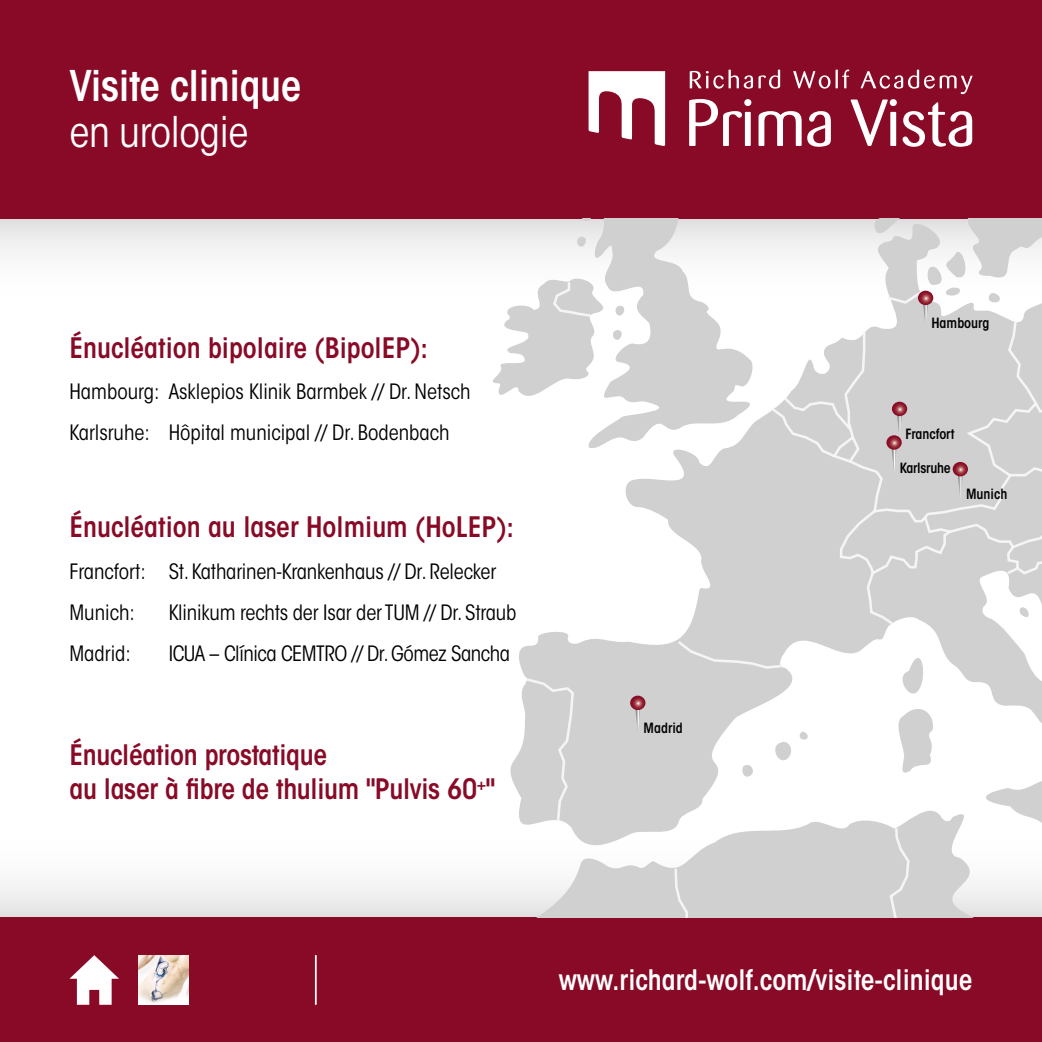
<style>
.page{position:relative;width:1042px;height:1042px;background:#fff}
.page>*{position:absolute;margin:0;border:0;box-sizing:border-box;transform-origin:0 0}
.t1{font:600 condensed 42px "ITC Avant Garde Std";letter-spacing:-.01em;color:#fff}
.t2{font:condensed 42px "ITC Avant Garde Std";letter-spacing:-.01em;color:#fff}
.t3{font:600 condensed 28px/33.6px "ITC Avant Garde Std";color:#880a26}
.t4{font:600 condensed 28px "ITC Avant Garde Std";color:#fff}
.t5{font:condensed 21px/41.1px "ITC Avant Garde Std";letter-spacing:-.01em;color:#000}
.t6{font:600 condensed 14px "ITC Avant Garde Std";color:#000}
.t7{font:600 condensed 14px "ITC Avant Garde Std";letter-spacing:-.02em;color:#000}
</style>
<div class="page">
<div style="left:0;top:218px;width:1042px;height:99px;background:linear-gradient(to bottom,#e7e7e7,#fff)"></div>
<div style="left:0;top:819px;width:1042px;height:99px;background:linear-gradient(to bottom,#fff,#e8e8e8)"></div>
<div style="left:0;top:0;width:1042px;height:218px;background:#880a26"></div>
<svg style="left:689px;top:99px;width:62px;height:47px"></svg>
<svg style="left:758px;top:111px;width:73px;height:36px"></svg>
<svg style="left:690px;top:70px;width:90px;height:19px"></svg>
<svg style="left:793px;top:71px;width:37px;height:18px"></svg>
<hr style="left:835px;top:70px;width:3px;height:18px;background:#fff">
<svg style="left:842px;top:69px;width:130px;height:78px"></svg>
<svg style="left:588px;top:71px;width:77px;height:75px"></svg>
<div style="left:0;top:918px;width:1042px;height:124px;background:#880a26"></div>
<svg style="left:424px;top:218px;width:618px;height:700px"></svg>
<svg style="left:874px;top:218px;width:99px;height:110px"></svg>
<svg style="left:918px;top:291px;width:15px;height:14px"></svg>
<svg style="left:892px;top:402px;width:15px;height:14px"></svg>
<svg style="left:635px;top:709px;width:6px;height:24px"></svg>
<svg style="left:630px;top:695px;width:15px;height:15px"></svg>
<svg style="left:957px;top:476px;width:6px;height:23px"></svg>
<svg style="left:952px;top:462px;width:16px;height:14px"></svg>
<svg style="left:69px;top:955px;width:50px;height:50px"></svg>
<img style="left:139px;top:955px;width:49px;height:50px">
<hr style="left:315px;top:955px;width:2px;height:50px;background:#fff">
<svg style="left:891px;top:409px;width:11px;height:64px"></svg>
<svg style="left:886px;top:435px;width:16px;height:15px"></svg>
<h1 class="t1" style="left:69px;top:59px;width:233px">Visite clinique</h1>
<h1 class="t2" style="left:69px;top:106px;width:181px">en urologie</h1>
<h2 class="t3" style="left:69px;top:331px;width:360px">Énucléation bipolaire (BipolEP):</h2>
<p class="t5" style="left:69px;top:371px;width:403px">Hambourg: Asklepios Klinik Barmbek // Dr. Netsch<br>Karlsruhe: Hôpital municipal // Dr. Bodenbach</p>
<h2 class="t3" style="left:69px;top:510px;width:446px">Énucléation au laser Holmium (HoLEP):</h2>
<p class="t5" style="left:69px;top:550px;width:428px">Francfort: St. Katharinen-Krankenhaus // Dr. Relecker<br>Munich:</p>
<p class="t5" style="left:169px;top:591px;width:349px">Klinikum rechts der Isar der TUM // Dr. Straub</p>
<p class="t5" style="left:69px;top:633px;width:63px">Madrid:</p>
<p class="t5" style="left:169px;top:633px;width:343px">ICUA – Clínica CEMTRO // Dr. Gómez Sancha</p>
<h2 class="t3" style="left:69px;top:738px;width:427px">Énucléation prostatique<br>au laser à fibre de thulium "Pulvis 60<sup>+</sup>"</h2>
<p class="t6" style="left:643px;top:719px;width:41px">Madrid</p>
<p class="t6" style="left:931px;top:314px;width:59px">Hambourg</p>
<p class="t6" style="left:905px;top:425px;width:51px">Francfort</p>
<p class="t7" style="left:900px;top:459px;width:52px">Karlsruhe</p>
<p class="t6" style="left:966px;top:485px;width:43px">Munich</p>
<h2 class="t4" style="left:559px;top:962px;width:415px">www.richard-wolf.com/visite-clinique</h2>
</div>
